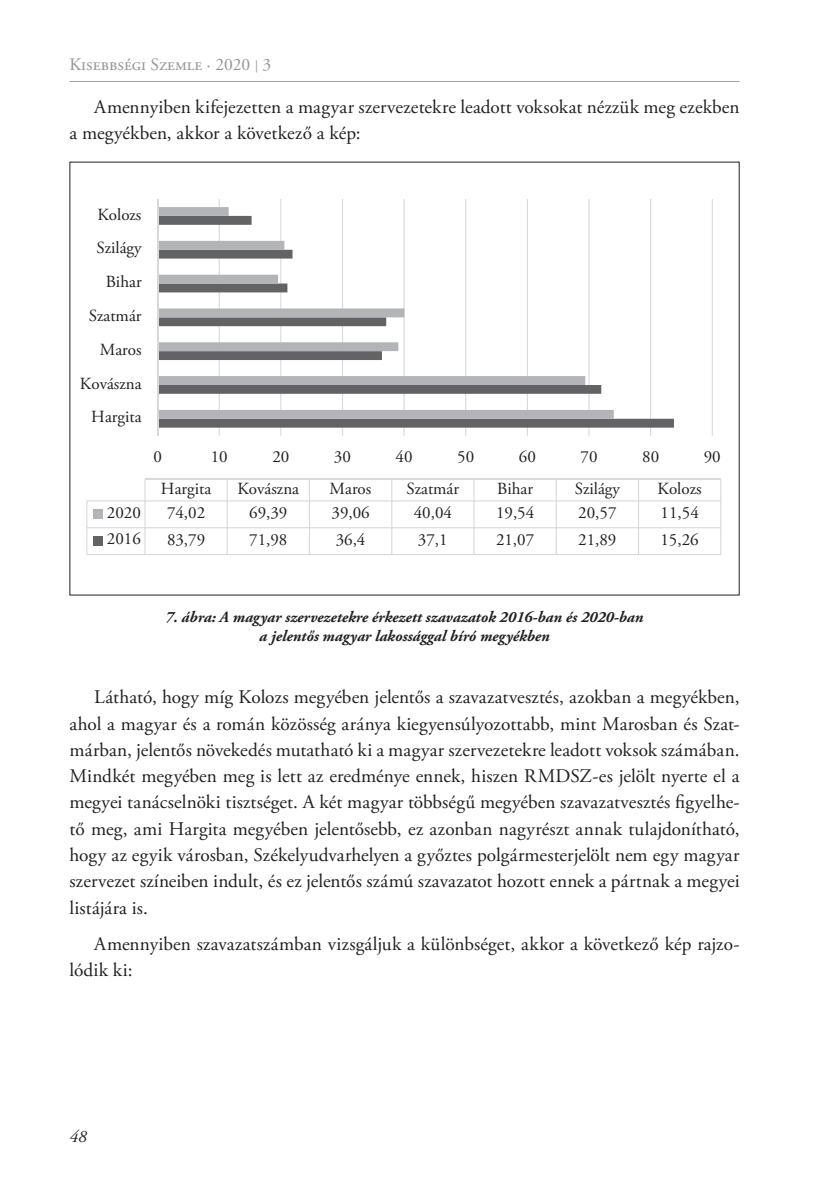
<style>
.page{position:relative;width:819px;height:1191px;background:#fff}
.page>*{position:absolute;margin:0;border:0;box-sizing:border-box;transform-origin:0 0}
.t1{font:19.25px/26.2px "Adobe Garamond Pro";letter-spacing:.005em;color:#231f20}
.t2{font:17.5px "Adobe Garamond Pro";color:#939598}
.t3{font:italic 17.5px "Adobe Garamond Pro";color:#231f20}
.t4{font:16.97px "Adobe Garamond Pro";color:#231f20}
.t5{font:italic 700 15.75px/18.9px "Adobe Garamond Pro";color:#231f20;text-align:center}
</style>
<div class="page">
<hr style="left:69px;top:81px;width:670px;height:1px;background:#231f20">
<hr style="left:219px;top:199px;width:1px;height:237px;background:#d8d9db">
<hr style="left:280px;top:199px;width:1px;height:237px;background:#d8d9db">
<hr style="left:342px;top:199px;width:1px;height:237px;background:#d8d9db">
<hr style="left:403px;top:199px;width:1px;height:237px;background:#d8d9db">
<hr style="left:465px;top:199px;width:1px;height:237px;background:#d8d9db">
<hr style="left:527px;top:199px;width:1px;height:237px;background:#d8d9db">
<hr style="left:588px;top:199px;width:1px;height:237px;background:#d8d9db">
<hr style="left:650px;top:199px;width:1px;height:237px;background:#d8d9db">
<hr style="left:711px;top:199px;width:1px;height:237px;background:#d8d9db">
<svg style="left:158px;top:410px;width:516px;height:17px;background:#747477"></svg>
<svg style="left:158px;top:207px;width:455px;height:212px"></svg>
<hr style="left:157px;top:199px;width:1px;height:237px;background:#d8d9db">
<svg style="left:86px;top:479px;width:635px;height:76px"></svg>
<div style="left:93px;top:536px;width:10px;height:9px;background:#636366"></div>
<p class="t2" style="left:69px;top:54px;width:203px">Kisebbségi Szemle · 2020 3</p>
<p class="t1" style="left:69px;top:95px;width:671px;text-indent:25px">Amennyiben kifejezetten a magyar szervezetekre leadott voksokat nézzük meg ezekben a megyékben, akkor a következő a kép:</p>
<p class="t4" style="left:97px;top:204px;width:46px">Kolozs</p>
<p class="t4" style="left:96px;top:238px;width:47px">Szilágy</p>
<p class="t4" style="left:106px;top:271px;width:37px">Bihar</p>
<p class="t4" style="left:89px;top:305px;width:54px">Szatmár</p>
<p class="t4" style="left:100px;top:339px;width:43px">Maros</p>
<p class="t4" style="left:80px;top:373px;width:63px">Kovászna</p>
<p class="t4" style="left:91px;top:407px;width:52px">Hargita</p>
<p class="t4" style="left:153px;top:446px;width:10px">0</p>
<p class="t4" style="left:211px;top:446px;width:19px">10</p>
<p class="t4" style="left:272px;top:446px;width:19px">20</p>
<p class="t4" style="left:334px;top:446px;width:19px">30</p>
<p class="t4" style="left:395px;top:446px;width:19px">40</p>
<p class="t4" style="left:457px;top:446px;width:19px">50</p>
<p class="t4" style="left:519px;top:446px;width:19px">60</p>
<p class="t4" style="left:580px;top:446px;width:19px">70</p>
<p class="t4" style="left:642px;top:446px;width:19px">80</p>
<p class="t4" style="left:703px;top:446px;width:19px">90</p>
<p class="t4" style="left:161px;top:478px;width:52px">Hargita</p>
<p class="t4" style="left:237px;top:478px;width:63px">Kovászna</p>
<p class="t4" style="left:329px;top:478px;width:43px">Maros</p>
<p class="t4" style="left:406px;top:478px;width:54px">Szatmár</p>
<p class="t4" style="left:497px;top:478px;width:37px">Bihar</p>
<p class="t4" style="left:574px;top:478px;width:47px">Szilágy</p>
<p class="t4" style="left:657px;top:478px;width:46px">Kolozs</p>
<p class="t4" style="left:107px;top:502px;width:35px">2020</p>
<p class="t4" style="left:167px;top:502px;width:40px">74,02</p>
<p class="t4" style="left:249px;top:502px;width:40px">69,39</p>
<p class="t4" style="left:331px;top:502px;width:40px">39,06</p>
<p class="t4" style="left:414px;top:502px;width:40px">40,04</p>
<p class="t4" style="left:496px;top:502px;width:40px">19,54</p>
<p class="t4" style="left:578px;top:502px;width:40px">20,57</p>
<p class="t4" style="left:660px;top:502px;width:40px">11,54</p>
<p class="t4" style="left:107px;top:529px;width:35px">2016</p>
<p class="t4" style="left:167px;top:529px;width:40px">83,79</p>
<p class="t4" style="left:249px;top:529px;width:40px">71,98</p>
<p class="t4" style="left:336px;top:529px;width:31px">36,4</p>
<p class="t4" style="left:418px;top:529px;width:31px">37,1</p>
<p class="t4" style="left:496px;top:529px;width:40px">21,07</p>
<p class="t4" style="left:578px;top:529px;width:40px">21,89</p>
<p class="t4" style="left:660px;top:529px;width:40px">15,26</p>
<p class="t5" style="left:165px;top:608px;width:479px">7. ábra: A magyar szervezetekre érkezett szavazatok 2016-ban és 2020-ban a jelentős magyar lakossággal bíró megyékben</p>
<p class="t1" style="left:69px;top:685px;width:671px;text-align:justify;text-indent:25px">Látható, hogy míg Kolozs megyében jelentős a szavazatvesztés, azokban a megyékben, ahol a magyar és a román közösség aránya kiegyensúlyozottabb, mint Marosban és Szat&shy;márban, jelentős növekedés mutatható ki a magyar szervezetekre leadott voksok számában.<br>Mindkét megyében meg is lett az eredménye ennek, hiszen RMDSZ-es jelölt nyerte el a megyei tanácselnöki tisztséget. A két magyar többségű megyében szavazatvesztés figyelhe&shy;tő meg, ami Hargita megyében jelentősebb, ez azonban nagyrészt annak tulajdonítható, hogy az egyik városban, Székelyudvarhelyen a győztes polgármesterjelölt nem egy magyar szervezet színeiben indult, és ez jelentős számú szavazatot hozott ennek a pártnak a megyei listájára is.</p>
<p class="t1" style="left:69px;top:931px;width:671px;text-indent:25px">Amennyiben szavazatszámban vizsgáljuk a különbséget, akkor a következő kép rajzo&shy;lódik ki:</p>
<p class="t3" style="left:69px;top:1126px;width:19px">48</p>
</div>
